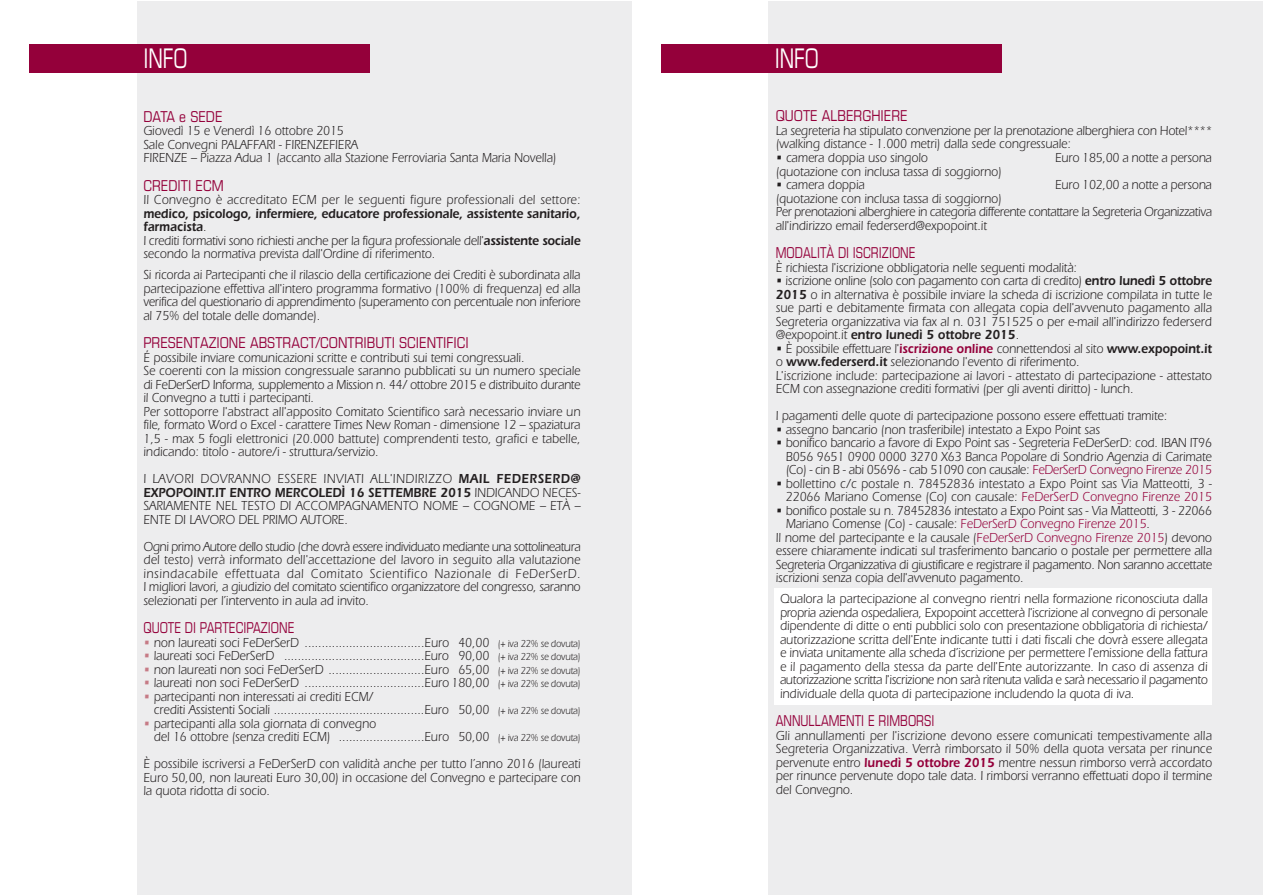
<style>
.page{position:relative;width:1263px;height:896px;background:#fff}
.page>*{position:absolute;margin:0;border:0;box-sizing:border-box;transform-origin:0 0}
.t1{font:condensed 27px "Eurostile";color:#fff;scale:.85 1}
.t2{font:condensed 15px "Eurostile";color:#94003a}
.t3{font:condensed 15px "Eurostile";color:#94003a;scale:.9 1}
.t4{font:13.5px/13.5px "Itc Eras";color:#231f20;text-align:justify;scale:.9 1}
.t5{font:13.5px/13.5px "Itc Eras";letter-spacing:-.025em;color:#231f20;scale:.9 1}
.t6{font:13.5px "Itc Eras";letter-spacing:.025em;color:#231f20;scale:.9 1}
.s1{font-weight:600}
.s2{color:#c67b86}
.s3{font-size:10.5px}
.s4{font-weight:600;color:#94003a}
.s5{color:#94003a}
</style>
<div class="page">
<div style="left:769px;top:1px;width:494px;height:893px;background:#ededee"></div>
<div style="left:775px;top:588px;width:437px;height:116px;background:#fff"></div>
<div style="left:137px;top:2px;width:494px;height:892px;background:#ededee"></div>
<div style="left:30px;top:44px;width:340px;height:29px;background:#94003a"></div>
<div style="left:661px;top:44px;width:340px;height:29px;background:#94003a"></div>
<h1 class="t1" style="left:143px;top:48px;width:53px">INFO</h1>
<p class="t2" style="left:143px;top:111px;width:81px">DATA e SEDE</p>
<p class="t4" style="left:143px;top:125px;width:460px;text-align:left">Giovedì 15 e Venerdì 16 ottobre 2015<br>Sale Convegni PALAFFARI - FIRENZEFIERA<br>FIRENZE – Piazza Adua 1 (accanto alla Stazione Ferroviaria Santa Maria Novella)</p>
<p class="t2" style="left:143px;top:180px;width:82px">CREDITI ECM</p>
<p class="t6" style="left:143px;top:195px;width:487px">Il Convegno è accreditato ECM per le seguenti figure professionali del settore:</p>
<p class="t4" style="left:143px;top:208px;width:487px;text-align:left"><span class="s1">medico, psicologo, infermiere, educatore professionale, assistente sanitario, farmacista</span>.<br>I crediti formativi sono richiesti anche per la figura professionale dell'<span class="s1">assistente sociale </span>secondo la normativa prevista dall'Ordine di riferimento.</p>
<p class="t4" style="left:143px;top:269px;width:487px">Si ricorda ai Partecipanti che il rilascio della certificazione dei Crediti è subordinata alla partecipazione effettiva all'intero programma formativo (100% di frequenza) ed alla verifica del questionario di apprendimento (superamento con percentuale non inferiore al 75% del totale delle domande).</p>
<p class="t2" style="left:143px;top:337px;width:327px">PRESENTAZIONE ABSTRACT/CONTRIBUTI SCIENTIFICI</p>
<p class="t4" style="left:143px;top:352px;width:487px;text-align:left">É possibile inviare comunicazioni scritte e contributi sui temi congressuali.<br>Se coerenti con la mission congressuale saranno pubblicati su un numero speciale di FeDerSerD Informa, supplemento a Mission n. 44/ ottobre 2015 e distribuito durante il Convegno a tutti i partecipanti.<br>Per sottoporre l'abstract all'apposito Comitato Scientifico sarà necessario inviare un file, formato Word o Excel - carattere Times New Roman - dimensione 12 – spaziatura 1,5 - max 5 fogli elettronici (20.000 battute) comprendenti testo, grafici e tabelle, indicando: titolo - autore/i - struttura/servizio.</p>
<p class="t4" style="left:143px;top:473px;width:487px">I LAVORI DOVRANNO ESSERE INVIATI ALL'INDIRIZZO <span class="s1">MAIL FEDERSERD@ EXPOPOINT.IT ENTRO MERCOLEDÌ 16 SETTEMBRE 2015</span> INDICANDO NECES-SARIAMENTE NEL TESTO DI ACCOMPAGNAMENTO NOME – COGNOME – ETÀ – ENTE DI LAVORO DEL PRIMO AUTORE.</p>
<p class="t4" style="left:143px;top:541px;width:487px">Ogni primo Autore dello studio (che dovrà essere individuato mediante una sottolineatura del testo) verrà informato dell'accettazione del lavoro in seguito alla valutazione insindacabile effettuata dal Comitato Scientifico Nazionale di FeDerSerD.<br>I migliori lavori, a giudizio del comitato scientifico organizzatore del congresso, saranno selezionati per l’intervento in aula ad invito.</p>
<p class="t3" style="left:143px;top:622px;width:169px">QUOTE DI PARTECIPAZIONE</p>
<p class="t4" style="left:143px;top:637px;width:487px"><span class="s2">•</span> non laureati soci FeDerSerD ...................................Euro 40,00 <span class="s3">(+ iva 22% se dovuta)</span></p>
<p class="t4" style="left:143px;top:650px;width:487px"><span class="s2">•</span> laureati soci FeDerSerD .........................................Euro 90,00 <span class="s3">(+ iva 22% se dovuta)</span></p>
<p class="t4" style="left:143px;top:664px;width:487px"><span class="s2">•</span> non laureati non soci FeDerSerD ............................Euro 65,00 <span class="s3">(+ iva 22% se dovuta)</span></p>
<p class="t4" style="left:143px;top:677px;width:487px"><span class="s2">•</span> laureati non soci FeDerSerD ...................................Euro 180,00 <span class="s3">(+ iva 22% se dovuta)</span></p>
<p class="t4" style="left:154px;top:691px;width:475px;text-indent:-10px"><span class="s2">•</span> partecipanti non interessati ai crediti ECM/<br>crediti Assistenti Sociali ............................................Euro 50,00 <span class="s3">(+ iva 22% se dovuta)</span></p>
<p class="t4" style="left:154px;top:718px;width:475px;text-indent:-10px"><span class="s2">•</span> partecipanti alla sola giornata di convegno<br>del 16 ottobre (senza crediti ECM) .........................Euro 50,00 <span class="s3">(+ iva 22% se dovuta)</span></p>
<p class="t4" style="left:143px;top:758px;width:487px">È possibile iscriversi a FeDerSerD con validità anche per tutto l’anno 2016 (laureati Euro 50,00, non laureati Euro 30,00) in occasione del Convegno e partecipare con la quota ridotta di socio.</p>
<h1 class="t1" style="left:775px;top:48px;width:53px">INFO</h1>
<p class="t2" style="left:776px;top:111px;width:133px">QUOTE ALBERGHIERE</p>
<p class="t4" style="left:776px;top:125px;width:486px">La segreteria ha stipulato convenzione per la prenotazione alberghiera con Hotel**** (walking distance - 1.000 metri) dalla sede congressuale:</p>
<p class="t4" style="left:776px;top:152px;width:171px">• camera doppia uso singolo</p>
<p class="t4" style="left:1055px;top:152px;width:176px">Euro 185,00 a notte a persona</p>
<p class="t4" style="left:776px;top:166px;width:253px">(quotazione con inclusa tassa di soggiorno)</p>
<p class="t4" style="left:776px;top:179px;width:100px">• camera doppia</p>
<p class="t4" style="left:1055px;top:179px;width:176px">Euro 102,00 a notte a persona</p>
<p class="t5" style="left:776px;top:193px;width:486px">(quotazione con inclusa tassa di soggiorno)<br>Per prenotazioni alberghiere in categoria differente contattare la Segreteria Organizzativa all'indirizzo email federserd@expopoint.it</p>
<p class="t3" style="left:776px;top:247px;width:157px">MODALITÀ DI ISCRIZIONE</p>
<p class="t4" style="left:776px;top:262px;width:336px">È richiesta l'iscrizione obbligatoria nelle seguenti modalità:</p>
<p class="t4" style="left:776px;top:275px;width:486px">• iscrizione online (solo con pagamento con carta di credito) <span class="s1">entro lunedì 5 ottobre 2015</span> o in alternativa è possibile inviare la scheda di iscrizione compilata in tutte le sue parti e debitamente firmata con allegata copia dell'avvenuto pagamento alla Segreteria organizzativa via fax al n. 031 751525 o per e-mail all'indirizzo federserd @expopoint.it <span class="s1">entro lunedì 5 ottobre 2015</span>.</p>
<p class="t4" style="left:776px;top:343px;width:486px;text-align:left">• È possibile effettuare l'<span class="s4">iscrizione online</span> connettendosi al sito <span class="s1">www.expopoint.it </span>o <span class="s1">www.federserd.it</span> selezionando l'evento di riferimento.<br>L'iscrizione include: partecipazione ai lavori - attestato di partecipazione - attestato ECM con assegnazione crediti formativi (per gli aventi diritto) - lunch.</p>
<p class="t4" style="left:776px;top:410px;width:436px">I pagamenti delle quote di partecipazione possono essere effettuati tramite:</p>
<p class="t4" style="left:776px;top:424px;width:362px">• assegno bancario (non trasferibile) intestato a Expo Point sas</p>
<p class="t4" style="left:786px;top:437px;width:475px;text-indent:-10px">• bonifico bancario a favore di Expo Point sas - Segreteria FeDerSerD: cod. IBAN IT96<br>B056 9651 0900 0000 3270 X63 Banca Popolare di Sondrio Agenzia di Carimate (Co) - cin B - abi 05696 - cab 51090 con causale: <span class="s5">FeDerSerD Convegno Firenze 2015</span></p>
<p class="t4" style="left:776px;top:478px;width:486px;text-align:right">• bollettino c/c postale n. 78452836 intestato a Expo Point sas Via Matteotti, 3 -<br>22066 Mariano Comense (Co) con causale: <span class="s5">FeDerSerD Convegno Firenze 2015</span></p>
<p class="t4" style="left:776px;top:505px;width:486px">• bonifico postale su n. 78452836 intestato a Expo Point sas - Via Matteotti, 3 - 22066</p>
<p class="t4" style="left:786px;top:518px;width:406px">Mariano Comense (Co) - causale: <span class="s5">FeDerSerD Convegno Firenze 2015</span>.</p>
<p class="t4" style="left:776px;top:532px;width:486px">Il nome del partecipante e la causale (<span class="s5">FeDerSerD Convegno Firenze 2015</span>) devono</p>
<p class="t4" style="left:776px;top:545px;width:486px">essere chiaramente indicati sul trasferimento bancario o postale per permettere alla</p>
<p class="t4" style="left:776px;top:559px;width:486px">Segreteria Organizzativa di giustificare e registrare il pagamento. Non saranno accettate</p>
<p class="t4" style="left:776px;top:572px;width:277px">iscrizioni senza copia dell'avvenuto pagamento.</p>
<p class="t4" style="left:780px;top:593px;width:477px">Qualora la partecipazione al convegno rientri nella formazione riconosciuta dalla propria azienda ospedaliera, Expopoint accetterà l'iscrizione al convegno di personale dipendente di ditte o enti pubblici solo con presentazione obbligatoria di richiesta/ autorizzazione scritta dell'Ente indicante tutti i dati fiscali che dovrà essere allegata e inviata unitamente alla scheda d’iscrizione per permettere l'emissione della fattura e il pagamento della stessa da parte dell'Ente autorizzante. In caso di assenza di autorizzazione scritta l'iscrizione non sarà ritenuta valida e sarà necessario il pagamento individuale della quota di partecipazione includendo la quota di iva.</p>
<p class="t3" style="left:776px;top:715px;width:178px">ANNULLAMENTI E RIMBORSI</p>
<p class="t4" style="left:776px;top:730px;width:486px">Gli annullamenti per l'iscrizione devono essere comunicati tempestivamente alla Segreteria Organizzativa. Verrà rimborsato il 50% della quota versata per rinunce pervenute entro <span class="s4">lunedì 5 ottobre 2015</span> mentre nessun rimborso verrà accordato per rinunce pervenute dopo tale data. I rimborsi verranno effettuati dopo il termine del Convegno.</p>
</div>
